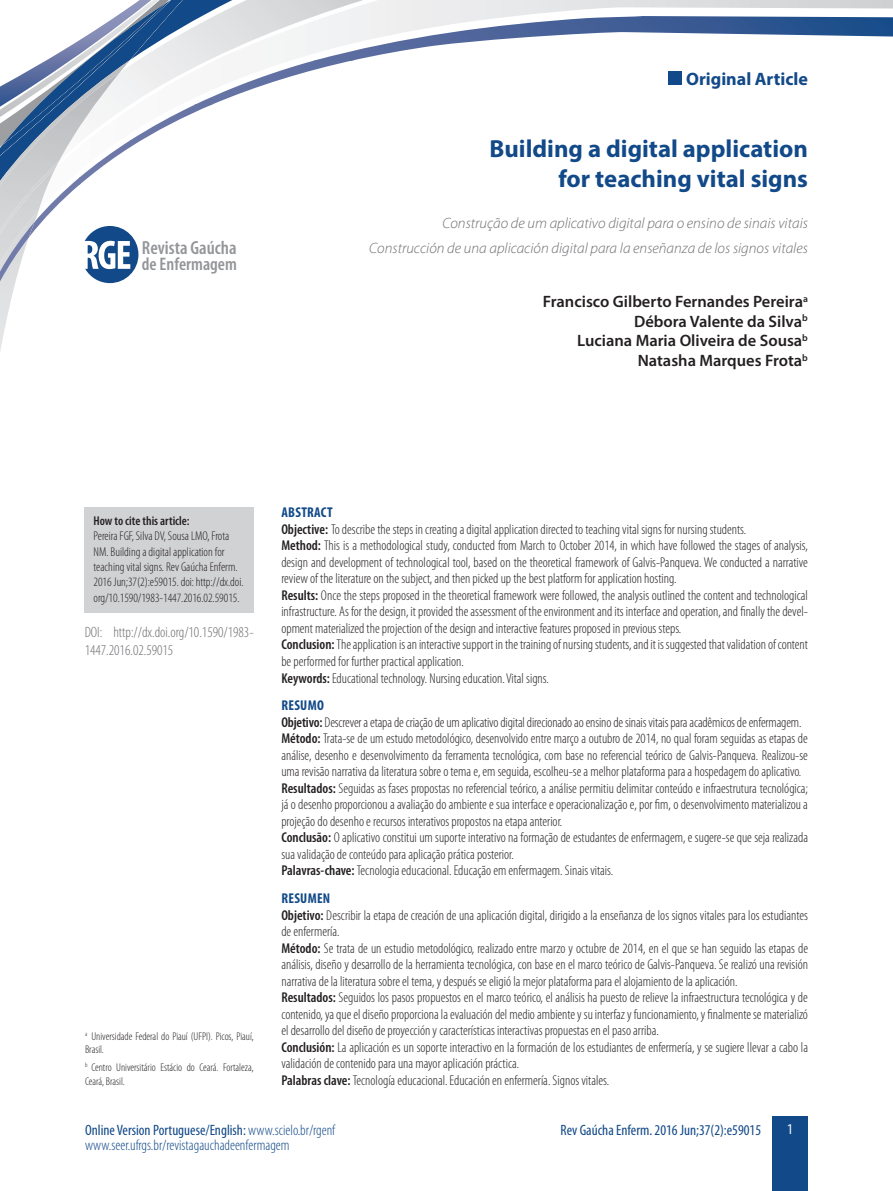
<style>
.page{position:relative;width:893px;height:1191px;background:#fff}
.page>*{position:absolute;margin:0;border:0;box-sizing:border-box;transform-origin:0 0}
.t1{font:700 24.75px/29.7px "Myriad Pro";color:#124988;text-align:right}
.t2{font:600 condensed 19.05px "Myriad Pro";color:#939598}
.t3{font:600 condensed 18.15px "Myriad Pro";color:#939598}
.t4{font:700 18px "Myriad Pro";color:#124988}
.t5{font:600 16.5px/19.5px "Myriad Pro";color:#231f20;text-align:right}
.t6{font:italic 300 15px/25px "Myriad Pro";color:#6c6d70;text-align:right}
.t7{font:condensed 15px "Myriad Pro";color:#124988}
.t8{font:300 condensed 15px/18px "Myriad Pro";color:#6c6d70}
.t9{font:300 condensed 15px "Myriad Pro";color:#124988}
.t10{font:condensed 15px "Myriad Pro";color:#fff}
.t11{font:300 condensed 14.25px/16.5px "Myriad Pro";color:#231f20}
.t12{font:300 condensed 12.75px/15.3px "Myriad Pro";color:#231f20}
.t13{font:600 condensed 12.75px "Myriad Pro";color:#231f20}
.t14{font:300 condensed 11.25px/13.5px "Myriad Pro";color:#231f20}
.s1{font-weight:700;color:#124988}
.s2{font-weight:600}
.s3{font-weight:300}
</style>
<div class="page">
<div style="left:772px;top:1116px;width:36px;height:75px;background:#124988"></div>
<svg style="left:232px;top:0;width:661px;height:97px"></svg>
<svg style="left:0;top:0;width:232px;height:351px"></svg>
<div style="left:668px;top:72px;width:14px;height:13px;background:#124988"></div>
<div style="left:85px;top:507px;width:169px;height:105px;background:#d1d2d4"></div>
<h2 class="t2" style="left:142px;top:237px;width:96px">Revista Gaúcha</h2>
<p class="t3" style="left:142px;top:254px;width:96px">de Enfermagem</p>
<p class="t4" style="left:686px;top:67px;width:123px">Original Article</p>
<h1 class="t1" style="left:490px;top:133px;width:320px">Building a digital application for teaching vital signs</h1>
<p class="t6" style="left:369px;top:210px;width:440px">Construção de um aplicativo digital para o ensino de sinais vitais<br>Construcción de una aplicación digital para la enseñanza de los signos vitales</p>
<p class="t5" style="left:543px;top:292px;width:267px">Francisco Gilberto Fernandes Pereira<sup>a<br></sup>Débora Valente da Silva<sup>b<br></sup>Luciana Maria Oliveira de Sousa<sup>b<br></sup>Natasha Marques Frota<sup>b</sup></p>
<p class="t13" style="left:94px;top:514px;width:98px">How to cite this article:</p>
<p class="t12" style="left:94px;top:529px;width:151px">Pereira FGF, Silva DV, Sousa LMO, Frota NM. Building a digital application for teaching vital signs. Rev Gaúcha Enferm.<br>2016 Jun;37(2):e59015. doi: http://dx.doi. org/10.1590/1983-1447.2016.02.59015.</p>
<p class="t8" style="left:85px;top:623px;width:171px">DOI: http://dx.doi.org/10.1590/1983-<br>1447.2016.02.59015</p>
<p class="t14" style="left:85px;top:1029px;width:170px"><sup>a</sup> Universidade Federal do Piauí (UFPI). Picos, Piauí,<br>Brasil.</p>
<p class="t14" style="left:85px;top:1061px;width:170px"><sup>b</sup> Centro Universitário Estácio do Ceará. Fortaleza,<br>Ceará, Brasil.</p>
<p class="t11" style="left:281px;top:505px;width:528px"><span class="s1">ABSTRACT<br></span><span class="s2">Objective:</span> To describe the steps in creating a digital application directed to teaching vital signs for nursing students.<br><span class="s2">Method:</span> This is a methodological study, conducted from March to October 2014, in which have followed the stages of analysis, design and development of technological tool, based on the theoretical framework of Galvis-Panqueva. We conducted a narrative review of the literature on the subject, and then picked up the best platform for application hosting.<br><span class="s2">Results:</span> Once the steps proposed in the theoretical framework were followed, the analysis outlined the content and technological infrastructure. As for the design, it provided the assessment of the environment and its interface and operation, and finally the devel&shy;opment materialized the projection of the design and interactive features proposed in previous steps.<br><span class="s2">Conclusion:</span> The application is an interactive support in the training of nursing students, and it is suggested that validation of content be performed for further practical application.<br><span class="s2">Keywords:</span> Educational technology. Nursing education. Vital signs.</p>
<p class="t11" style="left:281px;top:697px;width:528px"><span class="s1">RESUMO<br></span><span class="s2">Objetivo:</span> Descrever a etapa de criação de um aplicativo digital direcionado ao ensino de sinais vitais para acadêmicos de enfermagem.<br><span class="s2">Método:</span> Trata-se de um estudo metodológico, desenvolvido entre março a outubro de 2014, no qual foram seguidas as etapas de análise, desenho e desenvolvimento da ferramenta tecnológica, com base no referencial teórico de Galvis-Panqueva. Realizou-se uma revisão narrativa da literatura sobre o tema e, em seguida, escolheu-se a melhor plataforma para a hospedagem do aplicativo.<br><span class="s2">Resultados:</span> Seguidas as fases propostas no referencial teórico, a análise permitiu delimitar conteúdo e infraestrutura tecnológica; já o desenho proporcionou a avaliação do ambiente e sua interface e operacionalização e, por fim, o desenvolvimento materializou a projeção do desenho e recursos interativos propostos na etapa anterior.<br><span class="s2">Conclusão:</span> O aplicativo constitui um suporte interativo na formação de estudantes de enfermagem, e sugere-se que seja realizada sua validação de conteúdo para aplicação prática posterior.<br><span class="s2">Palavras-chave:</span> Tecnologia educacional. Educação em enfermagem. Sinais vitais.</p>
<p class="t11" style="left:281px;top:890px;width:528px"><span class="s1">RESUMEN<br></span><span class="s2">Objetivo:</span> Describir la etapa de creación de una aplicación digital, dirigido a la enseñanza de los signos vitales para los estudiantes de enfermería.<br><span class="s2">Método:</span> Se trata de un estudio metodológico, realizado entre marzo y octubre de 2014, en el que se han seguido las etapas de análisis, diseño y desarrollo de la herramienta tecnológica, con base en el marco teórico de Galvis-Panqueva. Se realizó una revisión narrativa de la literatura sobre el tema, y después se eligió la mejor plataforma para el alojamiento de la aplicación.<br><span class="s2">Resultados:</span> Seguidos los pasos propuestos en el marco teórico, el análisis ha puesto de relieve la infraestructura tecnológica y de contenido, ya que el diseño proporciona la evaluación del medio ambiente y su interfaz y funcionamiento, y finalmente se materializó el desarrollo del diseño de proyección y características interactivas propuestas en el paso arriba.<br><span class="s2">Conclusión:</span> La aplicación es un soporte interactivo en la formación de los estudiantes de enfermería, y se sugiere llevar a cabo la validación de contenido para una mayor aplicación práctica.<br><span class="s2">Palabras clave:</span> Tecnología educacional. Educación en enfermería. Signos vitales.</p>
<p class="t7" style="left:85px;top:1122px;width:252px">Online Version Portuguese/English: <span class="s3">www.scielo.br/rgenf</span></p>
<p class="t7" style="left:560px;top:1122px;width:202px">Rev Gaúcha Enferm. 2016 Jun;37(2):e59015</p>
<p class="t10" style="left:787px;top:1121px;width:7px">1</p>
<p class="t9" style="left:85px;top:1137px;width:206px">www.seer.ufrgs.br/revistagauchadeenfermagem</p>
</div>
